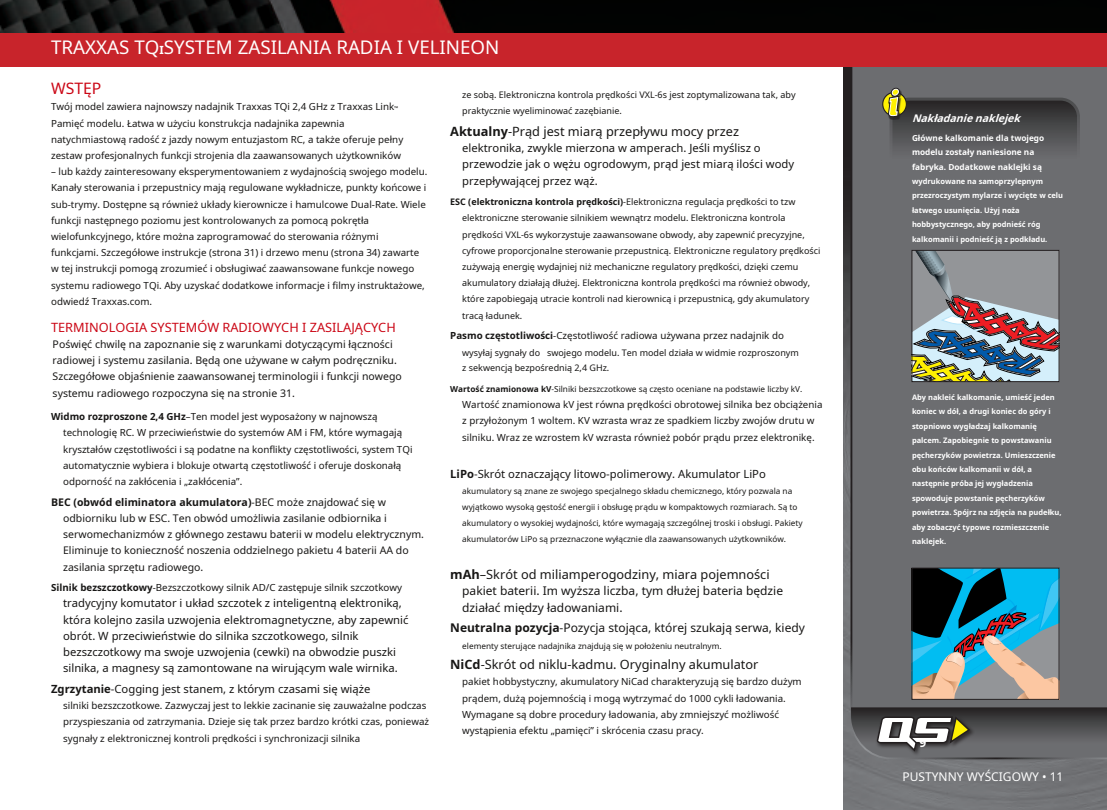
<style>
.page{position:relative;width:1107px;height:810px;background:#fff}
.page>*{position:absolute;margin:0;border:0;box-sizing:border-box;transform-origin:0 0}
.t1{font:18.75px "Noto Sans";color:#fff}
.t2{font:15.75px "Noto Sans";color:#cb0615}
.t3{font:12.75px "Noto Sans";color:#171615}
.t4{font:12.75px "Noto Sans";color:#cb0615}
.t5{font:12px/16.2px "Noto Sans";color:#171615}
.t6{font:12px "Noto Sans";color:#fff}
.t7{font:700 12px "Noto Sans";color:#fff}
.t8{font:11.25px/16.2px "Noto Sans";color:#171615}
.t9{font:10.5px/16.2px "Noto Sans";color:#171615}
.t10{font:italic 700 10.5px "Noto Sans";color:#fff}
.t11{font:9.75px/16.2px "Noto Sans";color:#171615}
.t12{font:9px/16.2px "Noto Sans";color:#171615}
.t13{font:8.25px/16.2px "Noto Sans";color:#171615}
.t14{font:700 8.25px/14.4px "Noto Sans";color:#fff}
.t15{font:700 7.5px/14.4px "Noto Sans";color:#fff}
.s1{font-weight:700;font-size:11.25px}
.s2{font-size:5.25px}
.s3{font-weight:700}
</style>
<div class="page">
<img style="left:844px;top:68px;width:263px;height:742px">
<div style="left:850px;top:67px;width:257px;height:693px;background:#6c6d70"></div>
<img style="left:0;top:0;width:1107px;height:33px">
<div style="left:0;top:33px;width:1107px;height:34px;background:#c8242b"></div>
<div style="left:890px;top:98px;width:190px;height:84px;border:3px solid #fff;border-radius:18px"></div>
<svg style="left:883px;top:92px;width:23px;height:24px"></svg>
<div style="left:882px;top:92px;width:25px;height:25px;border:1px solid #231f20;border-radius:50%"></div>
<div style="left:888px;top:89px;width:14px;height:31px;background:#231f20;opacity:.75"></div>
<div style="left:891px;top:88px;width:9px;height:9px;border:3px solid #231f20;border-radius:50%"></div>
<div style="left:892px;top:89px;width:7px;height:6px;background:#fff101;border-radius:50%"></div>
<div style="left:892px;top:89px;width:7px;height:7px;border:1px solid #fff;border-radius:50%"></div>
<svg style="left:887px;top:94px;width:191px;height:86px;background:#575756"></svg>
<svg style="left:914px;top:252px;width:143px;height:128px;background:#939193"></svg>
<div style="left:912px;top:250px;width:147px;height:132px;border:1px solid #231f20"></div>
<svg style="left:914px;top:570px;width:143px;height:128px;background:#4c8695"></svg>
<div style="left:912px;top:568px;width:147px;height:132px;border:1px solid #231f20"></div>
<div style="left:876px;top:715px;width:99px;height:42px;background:#6c6d70"></div>
<svg style="left:851px;top:707px;width:256px;height:47px;background:#5f5e5d"></svg>
<h1 class="t1" style="left:51px;top:34px;width:450px">TRAXXAS TQ<span class="s1">I</span>SYSTEM ZASILANIA RADIA I VELINEON</h1>
<h2 class="t2" style="left:51px;top:77px;width:52px">WSTĘP</h2>
<p class="t12" style="left:462px;top:86px;width:335px">ze sobą. Elektroniczna kontrola prędkości VXL-6s jest zoptymalizowana tak, aby praktycznie wyeliminować zazębianie.</p>
<p class="t11" style="left:51px;top:98px;width:354px">Twój model zawiera najnowszy nadajnik Traxxas TQi 2,4 GHz z Traxxas Link<span class="s2">™ </span>Pamięć modelu. Łatwa w użyciu konstrukcja nadajnika zapewnia natychmiastową radość z jazdy nowym entuzjastom RC, a także oferuje pełny zestaw profesjonalnych funkcji strojenia dla zaawansowanych użytkowników</p>
<p class="t11" style="left:51px;top:163px;width:378px">– lub każdy zainteresowany eksperymentowaniem z wydajnością swojego modelu.<br>Kanały sterowania i przepustnicy mają regulowane wykładnicze, punkty końcowe i sub-trymy. Dostępne są również układy kierownicze i hamulcowe Dual-Rate. Wiele funkcji następnego poziomu jest kontrolowanych za pomocą pokrętła wielofunkcyjnego, które można zaprogramować do sterowania różnymi funkcjami. Szczegółowe instrukcje (strona 31) i drzewo menu (strona 34) zawarte w tej instrukcji pomogą zrozumieć i obsługiwać zaawansowane funkcje nowego systemu radiowego TQi. Aby uzyskać dodatkowe informacje i filmy instruktażowe, odwiedź Traxxas.com.</p>
<p class="t10" style="left:912px;top:111px;width:114px">Nakładanienaklejek</p>
<h3 class="t3" style="left:450px;top:122px;width:290px"><span class="s3">Aktualny</span>-Prąd jest miarą przepływu mocy przez</h3>
<p class="t8" style="left:462px;top:140px;width:333px">elektronika, zwykle mierzona w amperach. Jeśli myślisz o przewodzie jak o wężu ogrodowym, prąd jest miarą ilości wody przepływającej przez wąż.</p>
<p class="t14" style="left:912px;top:130px;width:134px">Główne kalkomanie dla twojego modelu zostały naniesione na fabryka. Dodatkowe naklejki są</p>
<p class="t15" style="left:912px;top:174px;width:153px">wydrukowane na samoprzylepnym przezroczystym mylarze i wycięte w celu łatwego usunięcia. Użyj noża hobbystycznego, aby podnieść róg kalkomanii i podnieść ją z podkładu.</p>
<p class="t12" style="left:462px;top:194px;width:360px;text-indent:-12px"><span class="s3">ESC (elektroniczna kontrola prędkości)</span>-Elektroniczna regulacja prędkości to tzw elektroniczne sterowanie silnikiem wewnątrz modelu. Elektroniczna kontrola prędkości VXL-6s wykorzystuje zaawansowane obwody, aby zapewnić precyzyjne, cyfrowe proporcjonalne sterowanie przepustnicą. Elektroniczne regulatory prędkości zużywają energię wydajniej niż mechaniczne regulatory prędkości, dzięki czemu akumulatory działają dłużej. Elektroniczna kontrola prędkości ma również obwody, które zapobiegają utracie kontroli nad kierownicą i przepustnicą, gdy akumulatory tracą ładunek.</p>
<h3 class="t4" style="left:51px;top:318px;width:346px">TERMINOLOGIA SYSTEMÓW RADIOWYCH I ZASILAJĄCYCH</h3>
<p class="t11" style="left:450px;top:327px;width:335px"><span class="s3">Pasmo częstotliwości</span>-Częstotliwość radiowa używana przez nadajnik do</p>
<p class="t12" style="left:462px;top:344px;width:338px;line-height:15.8px">wysyłaj sygnały do swojego modelu. Ten model działa w widmie rozproszonym z sekwencją bezpośrednią 2,4 GHz.</p>
<p class="t9" style="left:53px;top:336px;width:351px">Poświęć chwilę na zapoznanie się z warunkami dotyczącymi łączności radiowej i systemu zasilania. Będą one używane w całym podręczniku.<br>Szczegółowe objaśnienie zaawansowanej terminologii i funkcji nowego systemu radiowego rozpoczyna się na stronie 31.</p>
<p class="t13" style="left:450px;top:381px;width:354px"><span class="s3">Wartość znamionowa kV</span>-Silniki bezszczotkowe są często oceniane na podstawie liczby kV.</p>
<p class="t11" style="left:462px;top:396px;width:362px">Wartość znamionowa kV jest równa prędkości obrotowej silnika bez obciążenia z przyłożonym 1 woltem. KV wzrasta wraz ze spadkiem liczby zwojów drutu w silniku. Wraz ze wzrostem kV wzrasta również pobór prądu przez elektronikę.</p>
<p class="t15" style="left:912px;top:390px;width:151px">Aby nakleić kalkomanie, umieść jeden koniec w dół, a drugi koniec do góry i stopniowo wygładzaj kalkomanię palcem. Zapobiegnie to powstawaniu pęcherzyków powietrza. Umieszczenie obu końców kalkomanii w dół, a następnie próba jej wygładzenia spowoduje powstanie pęcherzyków powietrza. Spójrz na zdjęcia na pudełku, aby zobaczyć typowe rozmieszczenie naklejek.</p>
<p class="t11" style="left:63px;top:408px;width:351px;text-indent:-12px"><span class="s3">Widmo rozproszone 2,4 GHz</span>–Ten model jest wyposażony w najnowszą technologię RC. W przeciwieństwie do systemów AM i FM, które wymagają kryształów częstotliwości i są podatne na konflikty częstotliwości, system TQi automatycznie wybiera i blokuje otwartą częstotliwość i oferuje doskonałą odporność na zakłócenia i „zakłócenia”.</p>
<p class="t8" style="left:450px;top:465px;width:317px"><span class="s3">LiPo</span>-Skrót oznaczający litowo-polimerowy. Akumulator LiPo</p>
<p class="t13" style="left:462px;top:482px;width:342px">akumulatory są znane ze swojego specjalnego składu chemicznego, który pozwala na wyjątkowo wysoką gęstość energii i obsługę prądu w kompaktowych rozmiarach. Są to akumulatory o wysokiej wydajności, które wymagają szczególnej troski i obsługi. Pakiety akumulatorów LiPo są przeznaczone wyłącznie dla zaawansowanych użytkowników.</p>
<p class="t9" style="left:63px;top:494px;width:362px;text-indent:-12px"><span class="s3">BEC (obwód eliminatora akumulatora)</span>-BEC może znajdować się w odbiorniku lub w ESC. Ten obwód umożliwia zasilanie odbiornika i serwomechanizmów z głównego zestawu baterii w modelu elektrycznym.<br>Eliminuje to konieczność noszenia oddzielnego pakietu 4 baterii AA do zasilania sprzętu radiowego.</p>
<h3 class="t3" style="left:450px;top:566px;width:321px"><span class="s3">mAh</span>–Skrót od miliamperogodziny, miara pojemności</h3>
<p class="t5" style="left:462px;top:583px;width:322px">pakiet baterii. Im wyższa liczba, tym dłużej bateria będzie działać między ładowaniami.</p>
<p class="t11" style="left:51px;top:579px;width:352px"><span class="s3">Silnik bezszczotkowy</span>-Bezszczotkowy silnik AD/C zastępuje silnik szczotkowy</p>
<p class="t8" style="left:63px;top:595px;width:347px">tradycyjny komutator i układ szczotek z inteligentną elektroniką, która kolejno zasila uzwojenia elektromagnetyczne, aby zapewnić obrót. W przeciwieństwie do silnika szczotkowego, silnik bezszczotkowy ma swoje uzwojenia (cewki) na obwodzie puszki silnika, a magnesy są zamontowane na wirującym wale wirnika.</p>
<p class="t5" style="left:450px;top:620px;width:356px"><span class="s3">Neutralna pozycja</span>-Pozycja stojąca, której szukają serwa, kiedy</p>
<p class="t13" style="left:462px;top:637px;width:261px">elementy sterujące nadajnika znajdują się w położeniu neutralnym.</p>
<h3 class="t3" style="left:450px;top:656px;width:310px"><span class="s3">NiCd</span>-Skrót od niklu-kadmu. Oryginalny akumulator</h3>
<p class="t11" style="left:462px;top:674px;width:341px">pakiet hobbystyczny, akumulatory NiCad charakteryzują się bardzo dużym prądem, dużą pojemnością i mogą wytrzymać do 1000 cykli ładowania.<br>Wymagane są dobre procedury ładowania, aby zmniejszyć możliwość wystąpienia efektu „pamięci” i skrócenia czasu pracy.</p>
<p class="t8" style="left:51px;top:680px;width:321px"><span class="s3">Zgrzytanie</span>-Cogging jest stanem, z którym czasami się wiąże</p>
<p class="t11" style="left:63px;top:697px;width:367px">silniki bezszczotkowe. Zazwyczaj jest to lekkie zacinanie się zauważalne podczas przyspieszania od zatrzymania. Dzieje się tak przez bardzo krótki czas, ponieważ sygnały z elektronicznej kontroli prędkości i synchronizacji silnika</p>
<p class="t7" style="left:919px;top:734px;width:8px">9</p>
<p class="t6" style="left:903px;top:768px;width:162px">PUSTYNNY WYŚCIGOWY • 11</p>
</div>
